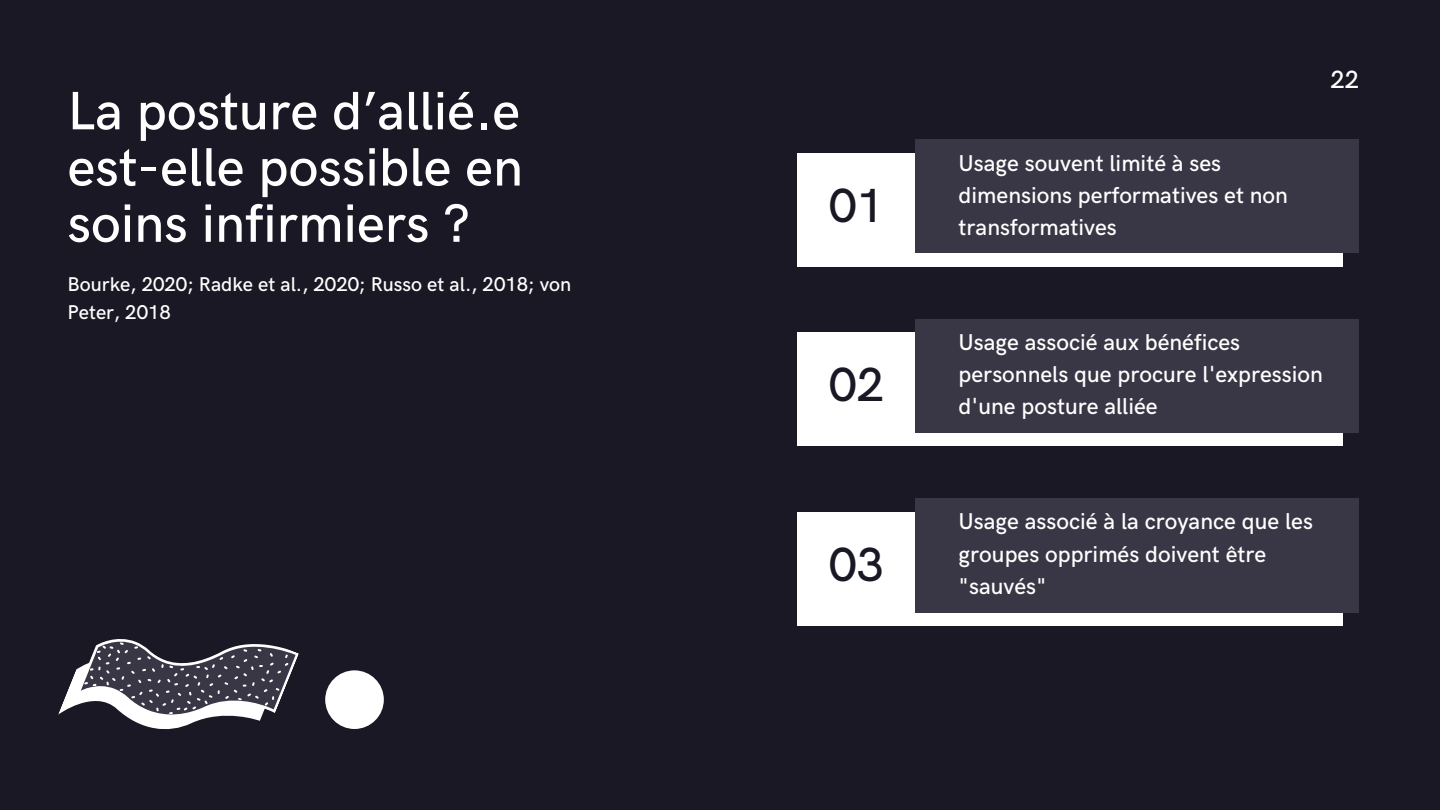
<style>
.page{position:relative;width:1440px;height:810px;background:#191824}
.page>*{position:absolute;margin:0;border:0;box-sizing:border-box;transform-origin:0 0}
.t1{font:500 54.2px/56.2px "HK Grotesk";color:#fff;text-align:justify}
.t2{font:500 48px "HK Grotesk";color:#191824}
.t3{font:500 25px "HK Grotesk";color:#fff}
.t4{font:500 23px/32.2px "HK Grotesk";color:#fff}
.t5{font:500 20px/27.8px "HK Grotesk";color:#fff}
</style>
<div class="page">
<div style="left:797px;top:153px;width:545px;height:114px;background:#fff"></div>
<div style="left:916px;top:139px;width:443px;height:114px;background:#393745"></div>
<div style="left:797px;top:332px;width:545px;height:114px;background:#fff"></div>
<div style="left:916px;top:319px;width:443px;height:114px;background:#393745"></div>
<div style="left:797px;top:512px;width:545px;height:114px;background:#fff"></div>
<div style="left:916px;top:498px;width:443px;height:114px;background:#393745"></div>
<svg style="left:58px;top:639px;width:241px;height:91px"></svg>
<div style="left:325px;top:670px;width:59px;height:59px;background:#fff;border-radius:50%"></div>
<p class="t1" style="left:68px;top:85px;width:457px">La posture d’allié.e est-elle possible en soins infirmiers ?</p>
<p class="t5" style="left:68px;top:272px;width:505px">Bourke, 2020; Radke et al., 2020; Russo et al., 2018; von<br>Peter, 2018</p>
<p class="t2" style="left:829px;top:179px;width:56px">01</p>
<p class="t2" style="left:829px;top:358px;width:56px">02</p>
<p class="t2" style="left:829px;top:537px;width:56px">03</p>
<p class="t4" style="left:959px;top:148px;width:331px">Usage souvent limité à ses dimensions performatives et non transformatives</p>
<p class="t3" style="left:1330px;top:66px;width:30px">22</p>
<p class="t4" style="left:959px;top:327px;width:366px">Usage associé aux bénéfices personnels que procure l'expression d'une posture alliée</p>
<p class="t4" style="left:959px;top:506px;width:356px">Usage associé à la croyance que les groupes opprimés doivent être "sauvés"</p>
</div>
